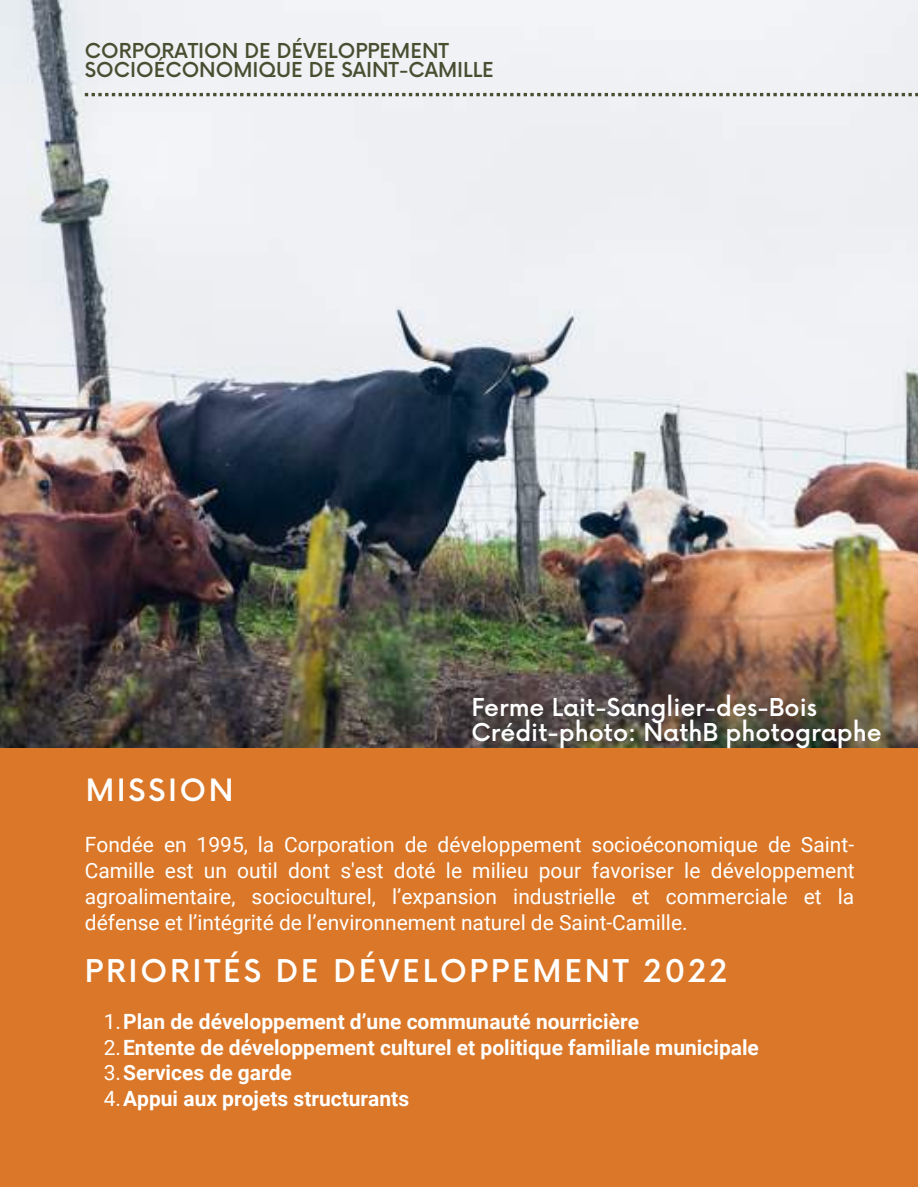
<style>
.page{position:relative;width:918px;height:1188px;background:#fff}
.page>*{position:absolute;margin:0;border:0;box-sizing:border-box;transform-origin:0 0}
.t1{font:500 30.6px "Now";letter-spacing:.09em;color:#fff}
.t2{font:500 30px "Now";letter-spacing:.09em;color:#fff}
.t3{font:500 24px/25.8px "Now";color:#fff}
.t4{font:21px/25.8px "Roboto";color:#fff;text-align:justify}
.t5{font:700 21px/25.8px "Roboto";color:#fff}
.t6{font:500 20.1px/19.2px "Now";color:#494e31}
.s1{font-weight:400}
</style>
<div class="page">
<img style="left:0;top:0;width:918px;height:749px">
<div style="left:0;top:749px;width:918px;height:438px;background:#db7728"></div>
<svg style="left:85px;top:93px;width:833px;height:3px"></svg>
<p class="t6" style="left:85px;top:42px;width:411px">CORPORATION DE DÉVELOPPEMENT<br>SOCIOÉCONOMIQUE DE SAINT-CAMILLE</p>
<h2 class="t2" style="left:86px;top:774px;width:149px">MISSION</h2>
<p class="t3" style="left:471px;top:695px;width:412px">Ferme Lait-Sanglier-des-Bois<br>Crédit-photo: NathB photographe</p>
<p class="t4" style="left:85px;top:832px;width:771px">Fondée en 1995, la Corporation de développement socioéconomique de Saint-Camille est un outil dont s'est doté le milieu pour favoriser le développement agroalimentaire, socioculturel, l’expansion industrielle et commerciale et la défense et l’intégrité de l’environnement naturel de Saint-Camille.</p>
<h1 class="t1" style="left:85px;top:954px;width:644px">PRIORITÉS DE DÉVELOPPEMENT 2022</h1>
<p class="t5" style="left:104px;top:1009px;width:657px"><span class="s1">1.</span>Plan de développement d’une communauté nourricière<br><span class="s1">2.</span>Entente de développement culturel et politique familiale municipale <span class="s1">3.</span>Services de garde<br><span class="s1">4.</span>Appui aux projets structurants</p>
</div>
